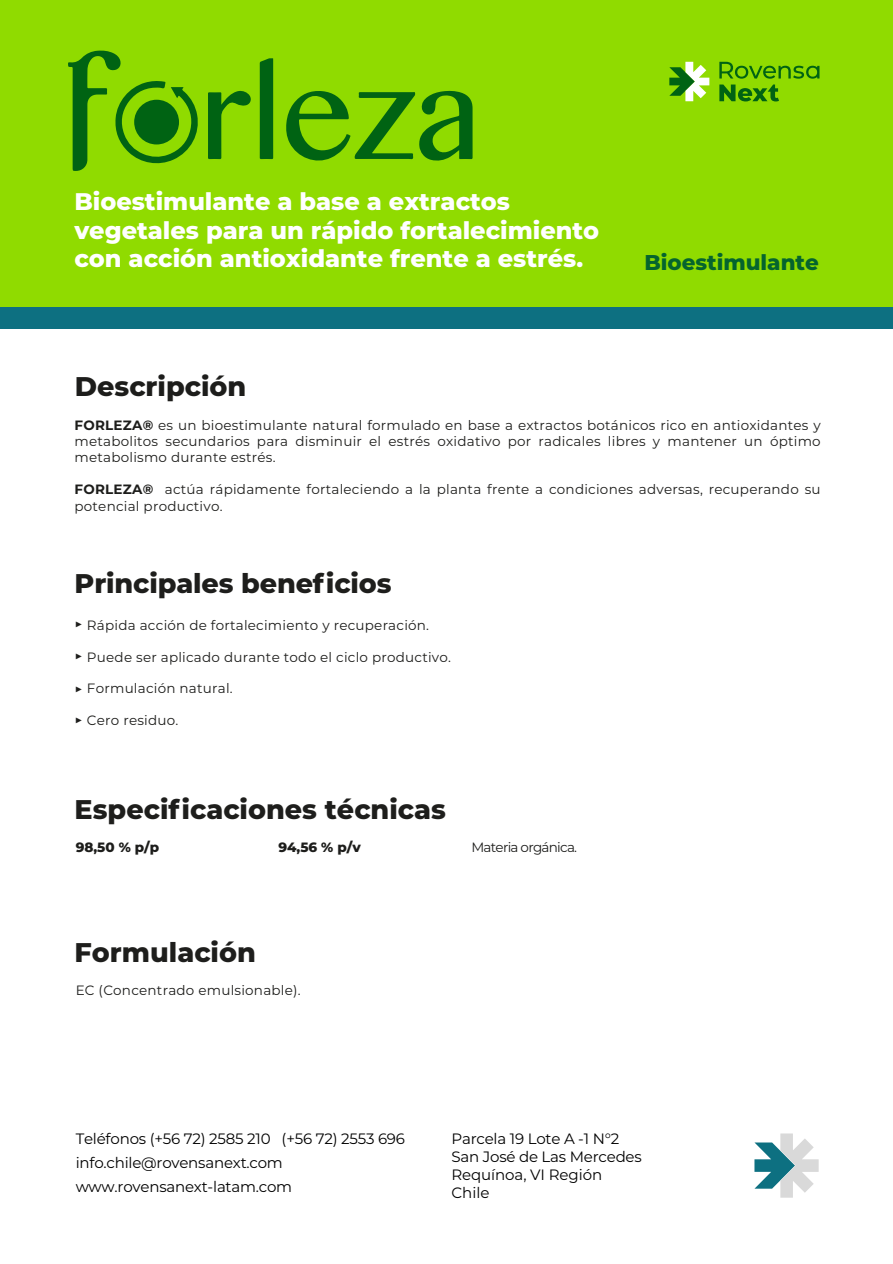
<style>
.page{position:relative;width:893px;height:1264px;background:#fff}
.page>*{position:absolute;margin:0;border:0;box-sizing:border-box;transform-origin:0 0}
.t1{font:800 27px "Montserrat";color:#1e1e1c}
.t2{font:800 27px "Montserrat";color:#1d1d1b}
.t3{font:800 24px/28.8px "Montserrat";color:#fff}
.t4{font:800 21.3px "Montserrat";color:#05642e}
.t5{font:15px/18px "Montserrat";letter-spacing:-.015em;color:#000}
.t6{font:13.5px/16.2px "Montserrat";letter-spacing:.015em;color:#1d1d1b;text-align:justify}
.t7{font:800 13.5px "Montserrat";color:#1d1d1b}
.t8{font:13.5px "Montserrat";letter-spacing:-.055em;color:#1d1d1b}
.t9{font:13.5px "Montserrat";color:#1e1e1c}
.s1{font-weight:700}
.s2{color:#1e1e1c}
</style>
<div class="page">
<div style="left:0;top:0;width:892px;height:307px;background:#90db00"></div>
<svg style="left:669px;top:62px;width:40px;height:39px"></svg>
<svg style="left:719px;top:62px;width:100px;height:39px"></svg>
<svg style="left:286px;top:90px;width:186px;height:71px"></svg>
<svg style="left:68px;top:50px;width:130px;height:121px"></svg>
<svg style="left:260px;top:58px;width:13px;height:101px"></svg>
<svg style="left:208px;top:90px;width:43px;height:69px"></svg>
<div style="left:0;top:307px;width:892px;height:22px;background:#0d7081"></div>
<svg style="left:754px;top:1133px;width:64px;height:64px"></svg>
<h2 class="t3" style="left:74px;top:185px;width:526px">Bioestimulante a base a extractos vegetales para un rápido fortalecimiento con acción antioxidante frente a estrés.</h2>
<h1 class="t2" style="left:75px;top:367px;width:173px">Descripción</h1>
<h3 class="t4" style="left:644px;top:247px;width:176px">Bioestimulante</h3>
<p class="t6" style="left:74px;top:416px;width:747px"><span class="s1">FORLEZA®</span> es un bioestimulante natural formulado en base a extractos botánicos rico en antioxidantes y metabolitos secundarios para disminuir el estrés oxidativo por radicales libres y mantener un óptimo metabolismo durante estrés.</p>
<p class="t6" style="left:74px;top:481px;width:747px"><span class="s1">FORLEZA®</span> actúa rápidamente fortaleciendo a la planta frente a condiciones adversas, recuperando su potencial productivo.</p>
<h1 class="t1" style="left:75px;top:563px;width:318px">Principales beneficios</h1>
<p class="t9" style="left:75px;top:614px;width:10px">▶</p>
<p class="t9" style="left:75px;top:646px;width:10px">▶</p>
<p class="t6" style="left:75px;top:679px;width:160px"><span class="s2">▶</span> Formulación natural.</p>
<p class="t6" style="left:75px;top:711px;width:105px"><span class="s2">▶</span> Cero residuo.</p>
<p class="t6" style="left:87px;top:616px;width:343px">Rápida acción de fortalecimiento y recuperación.</p>
<p class="t6" style="left:87px;top:648px;width:365px">Puede ser aplicado durante todo el ciclo productivo.</p>
<h1 class="t1" style="left:75px;top:789px;width:372px">Especificaciones técnicas</h1>
<p class="t7" style="left:76px;top:837px;width:85px">98,50 % p/p</p>
<p class="t7" style="left:278px;top:837px;width:84px">94,56 % p/v</p>
<p class="t8" style="left:471px;top:837px;width:107px">Materia orgánica.</p>
<h1 class="t1" style="left:75px;top:932px;width:183px">Formulación</h1>
<p class="t6" style="left:76px;top:981px;width:226px">EC (Concentrado emulsionable).</p>
<p class="t5" style="left:76px;top:1125px;width:331px;line-height:24px">Teléfonos (+56 72) 2585 210 (+56 72) 2553 696 info.chile@rovensanext.com www.rovensanext-latam.com</p>
<p class="t5" style="left:451px;top:1128px;width:192px">Parcela 19 Lote A -1 N°2<br>San José de Las Mercedes<br>Requínoa, VI Región<br>Chile</p>
</div>
